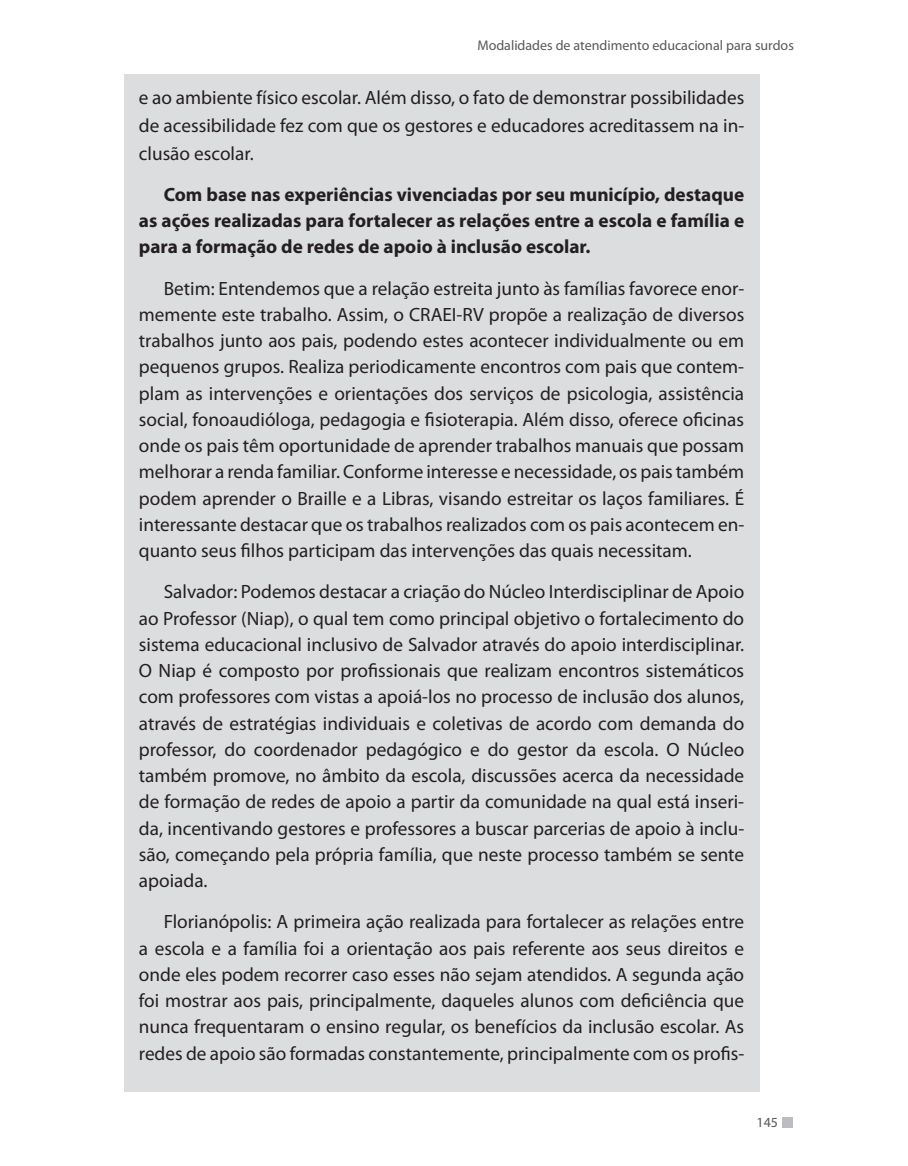
<style>
.page{position:relative;width:908px;height:1166px;background:#fff}
.page>*{position:absolute;margin:0;border:0;box-sizing:border-box;transform-origin:0 0}
.t1{font:19.25px/26.2px "Myriad Pro";color:#231f20;text-align:justify}
.t2{font:700 19.25px/26.2px "Myriad Pro";color:#231f20;text-align:justify}
.t3{font:14px "Myriad Pro";color:#57585a}
</style>
<div class="page">
<div style="left:782px;top:1117px;width:11px;height:10px;background:#bcbdc0"></div>
<div style="left:124px;top:74px;width:635px;height:1017px;background:#dcdddf"></div>
<p class="t3" style="left:477px;top:37px;width:318px">Modalidades de atendimento educacional para surdos</p>
<p class="t1" style="left:139px;top:83px;width:607px;line-height:28px">e ao ambiente físico escolar. Além disso, o fato de demonstrar possibilidades de acessibilidade fez com que os gestores e educadores acreditassem na in&shy;clusão escolar.</p>
<p class="t2" style="left:139px;top:181px;width:607px;text-indent:25px">Com base nas experiências vivenciadas por seu município, destaque as ações realizadas para fortalecer as relações entre a escola e família e para a formação de redes de apoio à inclusão escolar.</p>
<p class="t1" style="left:139px;top:275px;width:607px;text-indent:25px">Betim: Entendemos que a relação estreita junto às famílias favorece enor&shy;memente este trabalho. Assim, o CRAEI-RV propõe a realização de diversos trabalhos junto aos pais, podendo estes acontecer individualmente ou em pequenos grupos. Realiza periodicamente encontros com pais que contem&shy;plam as intervenções e orientações dos serviços de psicologia, assistência social, fonoaudióloga, pedagogia e fisioterapia. Além disso, oferece oficinas onde os pais têm oportunidade de aprender trabalhos manuais que possam melhorar a renda familiar. Conforme interesse e necessidade, os pais também podem aprender o Braille e a Libras, visando estreitar os laços familiares. É interessante destacar que os trabalhos realizados com os pais acontecem en&shy;quanto seus filhos participam das intervenções das quais necessitam.</p>
<p class="t1" style="left:139px;top:578px;width:607px;text-indent:25px">Salvador: Podemos destacar a criação do Núcleo Interdisciplinar de Apoio ao Professor (Niap), o qual tem como principal objetivo o fortalecimento do sistema educacional inclusivo de Salvador através do apoio interdisciplinar.<br>O Niap é composto por profissionais que realizam encontros sistemáticos com professores com vistas a apoiá-los no processo de inclusão dos alunos, através de estratégias individuais e coletivas de acordo com demanda do professor, do coordenador pedagógico e do gestor da escola. O Núcleo também promove, no âmbito da escola, discussões acerca da necessidade de formação de redes de apoio a partir da comunidade na qual está inseri&shy;da, incentivando gestores e professores a buscar parcerias de apoio à inclu&shy;são, começando pela própria família, que neste processo também se sente apoiada.</p>
<p class="t1" style="left:139px;top:908px;width:607px;text-indent:25px">Florianópolis: A primeira ação realizada para fortalecer as relações entre a escola e a família foi a orientação aos pais referente aos seus direitos e onde eles podem recorrer caso esses não sejam atendidos. A segunda ação foi mostrar aos pais, principalmente, daqueles alunos com deficiência que nunca frequentaram o ensino regular, os benefícios da inclusão escolar. As redes de apoio são formadas constantemente, principalmente com os profis-</p>
<p class="t3" style="left:756px;top:1113px;width:23px">145</p>
</div>
